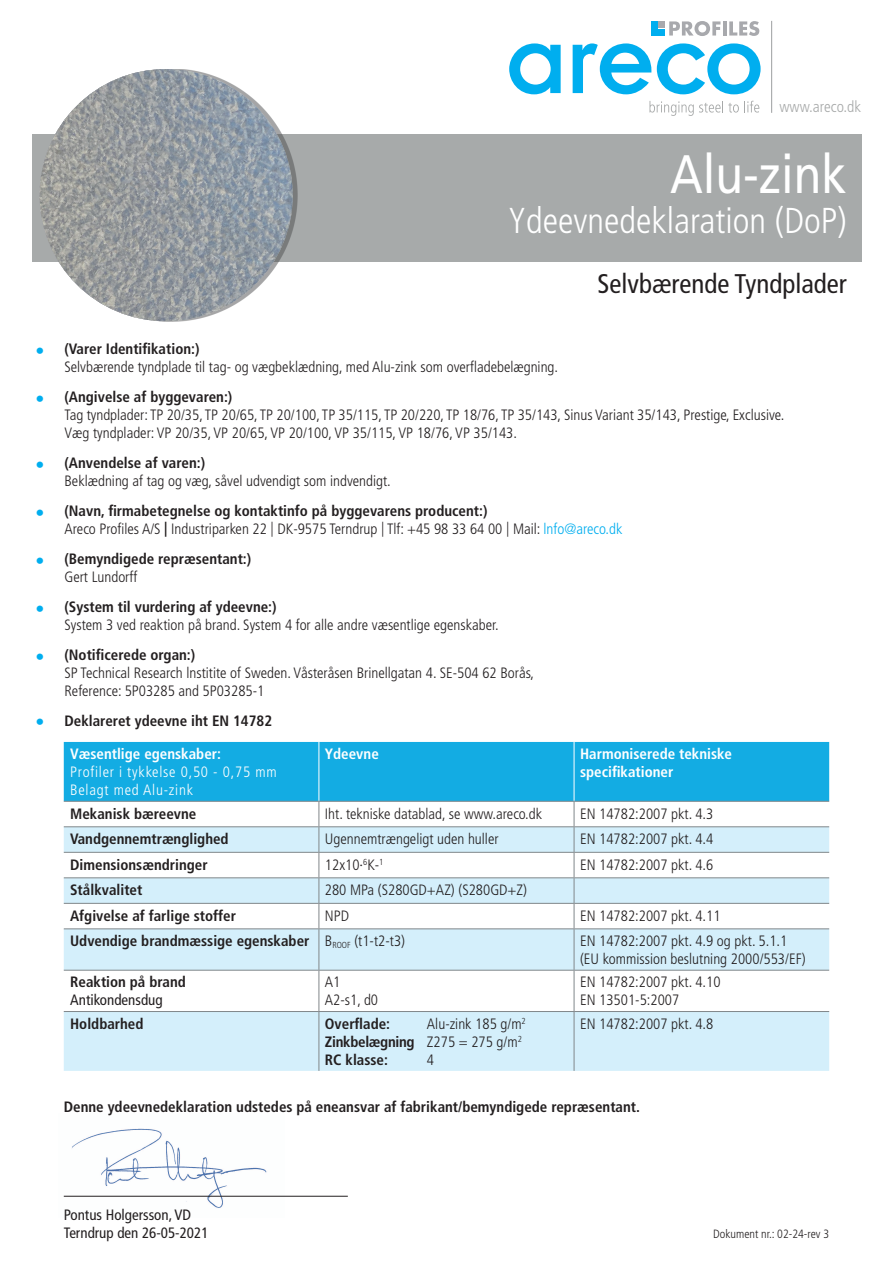
<style>
.page{position:relative;width:893px;height:1263px;background:#fff}
.page>*{position:absolute;margin:0;border:0;box-sizing:border-box;transform-origin:0 0}
.t1{font:54.15px "Frutiger";color:#fff;scale:.84 1}
.t2{font:300 condensed 36px "Frutiger";color:#fff}
.t3{font:condensed 27px "Frutiger";color:#231f20}
.t4{font:condensed 18px "Frutiger";color:#00aeef}
.t5{font:300 condensed 15.6px "Frutiger";color:#a7a9a9}
.t6{font:300 condensed 15px/18px "Frutiger";color:#231f20}
.t7{font:700 condensed 15px/18px "Frutiger";color:#231f20}
.t8{font:700 condensed 15px/18px "Frutiger";color:#fff}
.t9{font:condensed 15px/18px "Frutiger";color:#231f20}
.t10{font:300 condensed 15px/18px "Frutiger";letter-spacing:.05em;color:#fff}
.t11{font:300 condensed 12px "Frutiger";color:#231f20}
.s1{font-weight:700}
.s2{color:#00aeef}
.s3{font-weight:300}
</style>
<div class="page">
<img style="left:63px;top:1128px;width:221px;height:80px">
<div style="left:32px;top:134px;width:829px;height:128px;background:#a7aaaa"></div>
<svg style="left:509px;top:43px;width:52px;height:51px"></svg>
<svg style="left:573px;top:43px;width:78px;height:51px"></svg>
<svg style="left:657px;top:43px;width:104px;height:51px"></svg>
<hr style="left:723px;top:21px;width:3px;height:15px;background:#a8a9ad">
<svg style="left:729px;top:21px;width:30px;height:15px"></svg>
<svg style="left:659px;top:21px;width:61px;height:15px"></svg>
<div style="left:659px;top:29px;width:6px;height:7px;background:#00aeef"></div>
<div style="left:651px;top:22px;width:6px;height:14px;background:#00aeef"></div>
<svg style="left:649px;top:101px;width:110px;height:15px"></svg>
<hr style="left:771px;top:21px;width:1px;height:92px;background:#a7a9aa">
<div style="left:64px;top:742px;width:765px;height:59px;background:#13ace3"></div>
<svg style="left:64px;top:827px;width:765px;height:244px;fill:#d4effb"></svg>
<hr style="left:319px;top:742px;width:1px;height:59px;background:#fff">
<hr style="left:574px;top:742px;width:1px;height:59px;background:#fff">
<hr style="left:64px;top:801px;width:255px;height:1px;background:#81878a">
<hr style="left:319px;top:801px;width:102px;height:1px;background:#81878a">
<hr style="left:421px;top:801px;width:153px;height:1px;background:#81878a">
<hr style="left:574px;top:801px;width:255px;height:1px;background:#81878a">
<hr style="left:64px;top:826px;width:255px;height:1px;background:#81878a">
<hr style="left:319px;top:826px;width:102px;height:1px;background:#81878a">
<hr style="left:421px;top:826px;width:153px;height:1px;background:#81878a">
<hr style="left:574px;top:826px;width:255px;height:1px;background:#81878a">
<hr style="left:64px;top:852px;width:255px;height:1px;background:#81878a">
<hr style="left:319px;top:852px;width:102px;height:1px;background:#81878a">
<hr style="left:421px;top:852px;width:153px;height:1px;background:#81878a">
<hr style="left:574px;top:852px;width:255px;height:1px;background:#81878a">
<hr style="left:64px;top:877px;width:255px;height:1px;background:#81878a">
<hr style="left:319px;top:877px;width:102px;height:1px;background:#81878a">
<hr style="left:421px;top:877px;width:153px;height:1px;background:#81878a">
<hr style="left:574px;top:877px;width:255px;height:1px;background:#81878a">
<hr style="left:64px;top:903px;width:255px;height:1px;background:#81878a">
<hr style="left:319px;top:903px;width:102px;height:1px;background:#81878a">
<svg style="left:319px;top:802px;width:1px;height:126px"></svg>
<hr style="left:421px;top:903px;width:153px;height:1px;background:#81878a">
<hr style="left:574px;top:903px;width:255px;height:1px;background:#81878a">
<svg style="left:574px;top:802px;width:1px;height:126px"></svg>
<hr style="left:64px;top:928px;width:255px;height:1px;background:#81878a">
<hr style="left:319px;top:928px;width:102px;height:1px;background:#81878a">
<hr style="left:319px;top:929px;width:1px;height:41px;background:#81878a">
<hr style="left:421px;top:928px;width:153px;height:1px;background:#81878a">
<hr style="left:574px;top:928px;width:255px;height:1px;background:#81878a">
<hr style="left:574px;top:929px;width:1px;height:41px;background:#81878a">
<hr style="left:64px;top:970px;width:255px;height:1px;background:#81878a">
<hr style="left:319px;top:970px;width:102px;height:1px;background:#81878a">
<hr style="left:319px;top:970px;width:1px;height:41px;background:#81878a">
<hr style="left:421px;top:970px;width:153px;height:1px;background:#81878a">
<hr style="left:574px;top:970px;width:255px;height:1px;background:#81878a">
<hr style="left:574px;top:970px;width:1px;height:41px;background:#81878a">
<hr style="left:64px;top:1011px;width:255px;height:1px;background:#81878a">
<hr style="left:319px;top:1011px;width:102px;height:1px;background:#81878a">
<hr style="left:319px;top:1012px;width:1px;height:59px;background:#81878a">
<hr style="left:421px;top:1011px;width:153px;height:1px;background:#81878a">
<hr style="left:574px;top:1011px;width:255px;height:1px;background:#81878a">
<hr style="left:574px;top:1012px;width:1px;height:59px;background:#81878a">
<hr style="left:64px;top:1196px;width:284px;height:1px;background:#231f20">
<img style="left:40px;top:69px;width:253px;height:252px">
<p class="t4" style="left:35px;top:340px;width:10px">•</p>
<p class="t4" style="left:35px;top:388px;width:10px">•</p>
<p class="t4" style="left:35px;top:454px;width:10px">•</p>
<p class="t4" style="left:35px;top:502px;width:10px">•</p>
<p class="t4" style="left:35px;top:550px;width:10px">•</p>
<p class="t4" style="left:35px;top:598px;width:10px">•</p>
<p class="t4" style="left:35px;top:646px;width:10px">•</p>
<p class="t4" style="left:35px;top:711px;width:10px">•</p>
<p class="t5" style="left:779px;top:98px;width:83px">www.areco.dk</p>
<h1 class="t1" style="left:670px;top:143px;width:212px">Alu-zink</h1>
<h2 class="t2" style="left:508px;top:201px;width:340px">Ydeevnedeklaration (DoP)</h2>
<h3 class="t3" style="left:597px;top:268px;width:251px">Selvbærende Tyndplader</h3>
<p class="t7" style="left:64px;top:340px;width:137px">(Varer Identifikation:)</p>
<p class="t6" style="left:64px;top:358px;width:495px">Selvbærende tyndplade til tag- og vægbeklædning, med Alu-zink som overfladebelægning.</p>
<p class="t7" style="left:64px;top:388px;width:169px">(Angivelse af byggevaren:)</p>
<p class="t6" style="left:64px;top:406px;width:721px">Tag tyndplader: TP 20/35, TP 20/65, TP 20/100, TP 35/115, TP 20/220, TP 18/76, TP 35/143, Sinus Variant 35/143, Prestige, Exclusive.<br>Væg tyndplader: VP 20/35, VP 20/65, VP 20/100, VP 35/115, VP 18/76, VP 35/143.</p>
<p class="t7" style="left:64px;top:454px;width:142px">(Anvendelse af varen:)</p>
<p class="t6" style="left:64px;top:472px;width:328px">Beklædning af tag og væg, såvel udvendigt som indvendigt.</p>
<p class="t6" style="left:64px;top:502px;width:560px"><span class="s1">(Navn, firmabetegnelse og kontaktinfo på byggevarens producent:)<br></span>Areco Profiles A/S <span class="s1">|</span> Industriparken 22 | DK-9575 Terndrup | Tlf: +45 98 33 64 00 | Mail: <span class="s2">lnfo@areco.dk</span></p>
<p class="t7" style="left:64px;top:550px;width:188px">(Bemyndigede repræsentant:)</p>
<p class="t6" style="left:64px;top:568px;width:74px">Gert Lundorff</p>
<p class="t7" style="left:64px;top:598px;width:214px">(System til vurdering af ydeevne:)</p>
<p class="t6" style="left:64px;top:616px;width:436px">System 3 ved reaktion på brand. System 4 for alle andre væsentlige egenskaber.</p>
<p class="t7" style="left:64px;top:646px;width:132px">(Notificerede organ:)</p>
<p class="t6" style="left:64px;top:664px;width:471px">SP Technical Research lnstitite of Sweden. Våsteråsen Brinellgatan 4. SE-504 62 Borås,<br>Reference: 5P03285 and 5P03285-1</p>
<p class="t7" style="left:64px;top:712px;width:209px">Deklareret ydeevne iht EN 14782</p>
<p class="t8" style="left:70px;top:745px;width:152px">Væsentlige egenskaber:</p>
<p class="t10" style="left:70px;top:763px;width:208px">Profiler i tykkelse 0,50 - 0,75 mm<br>Belagt med Alu-zink</p>
<p class="t8" style="left:325px;top:745px;width:55px">Ydeevne</p>
<p class="t8" style="left:580px;top:745px;width:153px">Harmoniserede tekniske specifikationer</p>
<p class="t7" style="left:70px;top:804px;width:128px">Mekanisk bæreevne</p>
<p class="t6" style="left:325px;top:805px;width:219px">Iht. tekniske datablad, se www.areco.dk</p>
<p class="t6" style="left:580px;top:805px;width:135px">EN 14782:2007 pkt. 4.3</p>
<p class="t7" style="left:70px;top:830px;width:160px">Vandgennemtrænglighed</p>
<p class="t6" style="left:325px;top:830px;width:175px">Ugennemtrængeligt uden huller</p>
<p class="t6" style="left:580px;top:830px;width:135px">EN 14782:2007 pkt. 4.4</p>
<p class="t7" style="left:70px;top:855px;width:139px">Dimensionsændringer</p>
<p class="t6" style="left:325px;top:856px;width:60px">12x10·<sup>6</sup>K-<sup>1</sup></p>
<p class="t6" style="left:580px;top:856px;width:135px">EN 14782:2007 pkt. 4.6</p>
<p class="t7" style="left:70px;top:881px;width:74px">Stålkvalitet</p>
<p class="t6" style="left:325px;top:881px;width:204px">280 MPa (S280GD+AZ) (S280GD+Z)</p>
<p class="t7" style="left:70px;top:906px;width:167px">Afgivelse af farlige stoffer</p>
<p class="t6" style="left:325px;top:907px;width:26px">NPD</p>
<p class="t6" style="left:580px;top:907px;width:142px">EN 14782:2007 pkt. 4.11</p>
<p class="t7" style="left:70px;top:932px;width:336px">Udvendige brandmæssige egenskaber <span class="s3">B</span><sub>ROOF</sub> <span class="s3">(t1-t2-t3)</span></p>
<p class="t6" style="left:580px;top:932px;width:227px">EN 14782:2007 pkt. 4.9 og pkt. 5.1.1 (EU kommission beslutning 2000/553/EF)</p>
<p class="t7" style="left:70px;top:973px;width:117px">Reaktion på brand</p>
<p class="t9" style="left:70px;top:991px;width:94px">Antikondensdug</p>
<p class="t6" style="left:325px;top:973px;width:55px">A1<br>A2-s1, d0</p>
<p class="t6" style="left:580px;top:973px;width:142px">EN 14782:2007 pkt. 4.10<br>EN 13501-5:2007</p>
<p class="t7" style="left:70px;top:1015px;width:75px">Holdbarhed</p>
<p class="t7" style="left:325px;top:1015px;width:91px">Overflade:<br>Zinkbelægning<br>RC klasse:</p>
<p class="t6" style="left:427px;top:1015px;width:100px">Alu-zink 185 g/m<sup>2<br></sup>Z275 = 275 g/m<sup>2<br></sup>4</p>
<p class="t6" style="left:580px;top:1015px;width:135px">EN 14782:2007 pkt. 4.8</p>
<p class="t7" style="left:64px;top:1098px;width:578px">Denne ydeevnedeklaration udstedes på eneansvar af fabrikant/bemyndigede repræsentant.</p>
<p class="t9" style="left:64px;top:1206px;width:146px">Pontus Holgersson, VD<br>Terndrup den 26-05-2021</p>
<p class="t11" style="left:713px;top:1227px;width:117px">Dokument nr.: 02-24-rev 3</p>
</div>
